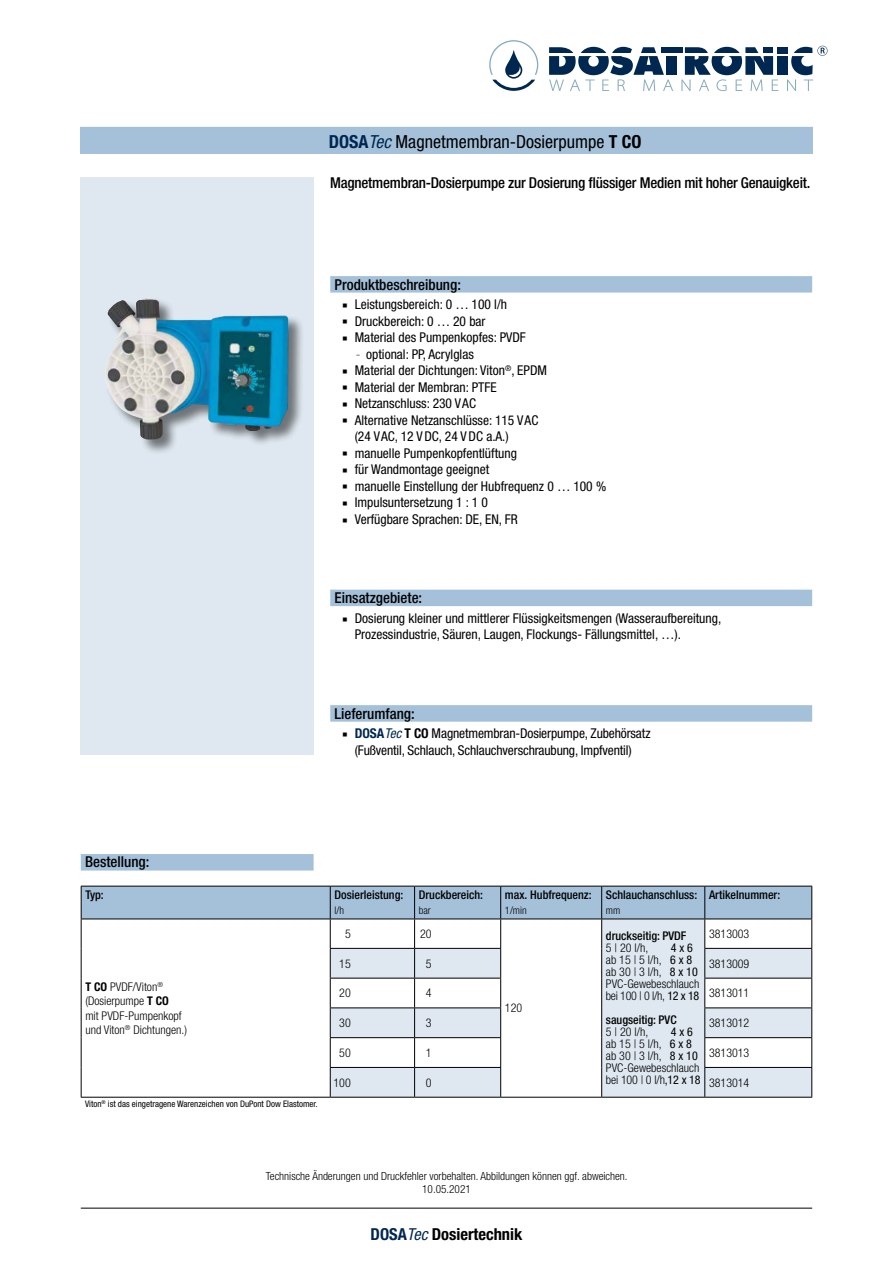
<style>
.page{position:relative;width:893px;height:1263px;background:#fff}
.page>*{position:absolute;margin:0;border:0;box-sizing:border-box;transform-origin:0 0}
.t1{font:condensed 18px "Helvetica Neue LT Pro";color:#000}
.t2{font:700 condensed 16.5px "Helvetica Neue LT Pro";color:#000}
.t3{font:500 condensed 15px "Helvetica Neue LT Pro";letter-spacing:-.015em;color:#000}
.t4{font:condensed 13.5px/16.5px "Helvetica Neue LT Pro";color:#000}
.t5{font:300 condensed 12px/12px "Helvetica Neue LT Pro";color:#000}
.t6{font:500 condensed 12px "Helvetica Neue LT Pro";color:#000}
.t7{font:300 condensed 11.25px/13.5px "Helvetica Neue LT Pro";color:#000;text-align:center}
.t8{font:300 condensed 10.5px "Helvetica Neue LT Pro";color:#000}
.t9{font:condensed 9px "Helvetica Neue LT Pro";color:#000}
.s1{font-weight:700;color:#002750}
.s2{font-style:italic;color:#002750}
.s3{font-weight:700}
.s4{font-size:6.75px}
.s5{font-weight:400}
.s6{color:#002750}
.s7{font-weight:400;font-style:italic;color:#002750}
</style>
<div class="page">
<div style="left:81px;top:177px;width:233px;height:578px;background:#dfe8f0"></div>
<div style="left:105px;top:297px;width:199px;height:158px;background:#000;opacity:.5"></div>
<img style="left:105px;top:297px;width:184px;height:143px">
<hr style="left:81px;top:1208px;width:731px;height:1px;background:#000">
<svg style="left:489px;top:40px;width:339px;height:51px"></svg>
<div style="left:80px;top:127px;width:733px;height:27px;background:#a5c1da"></div>
<div style="left:330px;top:276px;width:482px;height:17px;background:#a5c1da"></div>
<div style="left:330px;top:590px;width:482px;height:16px;background:#a5c1da"></div>
<div style="left:330px;top:705px;width:482px;height:17px;background:#a5c1da"></div>
<div style="left:81px;top:854px;width:233px;height:16px;background:#a5c1da"></div>
<hr style="left:81px;top:1097px;width:249px;height:1px;background:#000">
<hr style="left:705px;top:1097px;width:107px;height:1px;background:#000">
<hr style="left:330px;top:1097px;width:85px;height:1px;background:#000">
<hr style="left:415px;top:1097px;width:86px;height:1px;background:#000">
<hr style="left:602px;top:1097px;width:103px;height:1px;background:#000">
<hr style="left:501px;top:1097px;width:101px;height:1px;background:#000">
<svg style="left:81px;top:886px;width:731px;height:211px"></svg>
<hr style="left:601px;top:1067px;width:1px;height:30px;background:#000">
<h1 class="t1" style="left:329px;top:131px;width:314px"><span class="s1">DOSA</span><span class="s2">Tec</span> Magnetmembran-Dosierpumpe <span class="s3">T CO</span></h1>
<p class="t3" style="left:330px;top:173px;width:480px">Magnetmembran-Dosierpumpe zur Dosierung flüssiger Medien mit hoher Genauigkeit.</p>
<p class="t3" style="left:334px;top:275px;width:128px">Produktbeschreibung:</p>
<p class="t4" style="left:355px;top:296px;width:173px">Leistungsbereich: 0 … 100 l/h<br>Druckbereich: 0 … 20 bar<br>Material des Pumpenkopfes: PVDF</p>
<p class="t4" style="left:355px;top:345px;width:253px"><span class="s4">–</span> optional: PP, Acrylglas<br>Material der Dichtungen: Viton<sup>®</sup>, EPDM<br>Material der Membran: PTFE<br>Netzanschluss: 230 VAC<br>Alternative Netzanschlüsse: 115 VAC<br>(24 VAC, 12 VDC, 24 VDC a.A.)<br>manuelle Pumpenkopfentlüftung<br>für Wandmontage geeignet<br>manuelle Einstellung der Hubfrequenz 0 … 100 %<br>Impulsuntersetzung 1 : 1 0<br>Verfügbare Sprachen: DE, EN, FR</p>
<p class="t3" style="left:334px;top:589px;width:89px">Einsatzgebiete:</p>
<p class="t4" style="left:355px;top:609px;width:368px">Dosierung kleiner und mittlerer Flüssigkeitsmengen (Wasseraufbereitung,<br>Prozessindustrie, Säuren, Laugen, Flockungs- Fällungsmittel, …).</p>
<p class="t3" style="left:334px;top:704px;width:82px">Lieferumfang:</p>
<p class="t4" style="left:355px;top:725px;width:297px"><span class="s1">DOSA</span><span class="s2">Tec</span> <span class="s3">T CO</span> Magnetmembran-Dosierpumpe, Zubehörsatz (Fußventil, Schlauch, Schlauchverschraubung, Impfventil)</p>
<p class="t3" style="left:85px;top:853px;width:66px">Bestellung:</p>
<p class="t6" style="left:85px;top:888px;width:20px">Typ:</p>
<p class="t6" style="left:334px;top:888px;width:70px">Dosierleistung:</p>
<p class="t8" style="left:334px;top:904px;width:11px">l/h</p>
<p class="t6" style="left:419px;top:888px;width:66px">Druckbereich:</p>
<p class="t8" style="left:419px;top:904px;width:14px">bar</p>
<p class="t6" style="left:505px;top:888px;width:88px">max. Hubfrequenz:</p>
<p class="t8" style="left:505px;top:904px;width:23px">1/min</p>
<p class="t6" style="left:606px;top:888px;width:93px">Schlauchanschluss:</p>
<p class="t8" style="left:606px;top:904px;width:16px">mm</p>
<p class="t6" style="left:709px;top:888px;width:73px">Artikelnummer:</p>
<p class="t5" style="left:85px;top:979px;width:103px;line-height:14.4px"><span class="s3">T CO</span> PVDF/Viton<sup>® </sup>(Dosierpumpe <span class="s3">T CO<br></span>mit PVDF-Pumpenkopf und Viton<sup>®</sup> Dichtungen.)</p>
<p class="t9" style="left:85px;top:1098px;width:234px">Viton<sup>®</sup> ist das eingetragene Warenzeichen von DuPont Dow Elastomer.</p>
<p class="t5" style="left:345px;top:927px;width:7px">5</p>
<p class="t5" style="left:420px;top:927px;width:13px">20</p>
<p class="t5" style="left:709px;top:927px;width:42px">3813003</p>
<p class="t6" style="left:606px;top:929px;width:82px">druckseitig: PVDF</p>
<p class="t5" style="left:606px;top:942px;width:44px">5 | 20 l/h,</p>
<p class="t5" style="left:606px;top:942px;width:95px;text-indent:65px"><span class="s5">4 x 6 </span>ab 15 | 5 l/h, <span class="s5">6 x 8 </span>ab 30 | 3 l/h, <span class="s5">8 x 10<br></span>PVC-Gewebeschlauch bei 100 | 0 l/h, <span class="s5">12 x 18</span></p>
<p class="t6" style="left:606px;top:1013px;width:72px">saugseitig: PVC</p>
<p class="t5" style="left:606px;top:1026px;width:44px">5 | 20 l/h,</p>
<p class="t5" style="left:339px;top:957px;width:13px">15</p>
<p class="t5" style="left:426px;top:957px;width:7px">5</p>
<p class="t5" style="left:709px;top:957px;width:42px">3813009</p>
<p class="t5" style="left:339px;top:987px;width:13px">20</p>
<p class="t5" style="left:426px;top:987px;width:7px">4</p>
<p class="t5" style="left:709px;top:987px;width:42px">3813011</p>
<p class="t5" style="left:339px;top:1017px;width:13px">30</p>
<p class="t5" style="left:426px;top:1017px;width:7px">3</p>
<p class="t5" style="left:709px;top:1017px;width:42px">3813012</p>
<p class="t5" style="left:339px;top:1046px;width:13px">50</p>
<p class="t5" style="left:426px;top:1046px;width:7px">1</p>
<p class="t5" style="left:709px;top:1046px;width:42px">3813013</p>
<p class="t5" style="left:334px;top:1076px;width:19px">100</p>
<p class="t5" style="left:426px;top:1076px;width:7px">0</p>
<p class="t5" style="left:709px;top:1076px;width:42px">3813014</p>
<p class="t5" style="left:505px;top:1002px;width:19px">120</p>
<p class="t5" style="left:606px;top:1026px;width:96px;text-indent:65px"><span class="s5">4 x 6 </span>ab 15 | 5 l/h, <span class="s5">6 x 8 </span>ab 30 | 3 l/h, <span class="s5">8 x 10<br></span>PVC-Gewebeschlauch bei 100 | 0 l/h<span class="s5">,12 x 18</span></p>
<p class="t7" style="left:266px;top:1169px;width:363px">Technische Änderungen und Druckfehler vorbehalten. Abbildungen können ggf. abweichen.<br>10.05.2021</p>
<p class="t2" style="left:371px;top:1224px;width:153px"><span class="s6">DOSA</span><span class="s7">Tec</span> Dosiertechnik</p>
</div>
